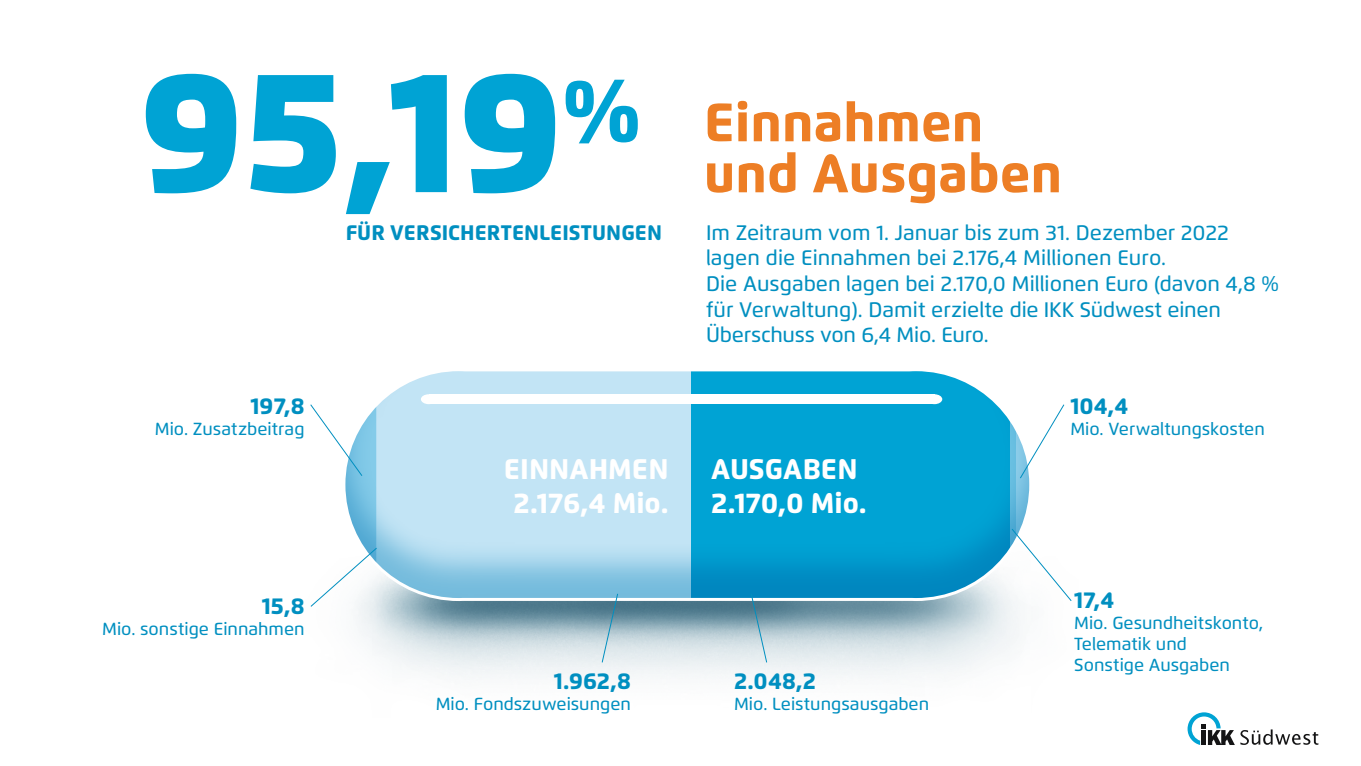
<style>
.page{position:relative;width:1361px;height:766px;background:#fff}
.page>*{position:absolute;margin:0;border:0;box-sizing:border-box;transform-origin:0 0}
.t1{font:900 172.5px "Flexo";color:#00a3d4}
.t2{font:800 54px/51px "Flexo";color:#ed7e25}
.t3{font:800 28.35px/34px "Flexo";color:#fff}
.t4{font:800 22.8px "Flexo";color:#008fc0}
.t5{font:500 21px/25.5px "Flexo";color:#008fc0}
.t6{font:800 21px "Flexo";color:#008fc0}
.t7{font:500 17.55px/21px "Flexo";color:#008fc0}
</style>
<div class="page">
<img style="left:356px;top:602px;width:663px;height:75px">
<svg style="left:345px;top:371px;width:685px;height:231px;background:#65c1e2"></svg>
<div style="left:421px;top:394px;width:15px;height:10px;background:#fff;border-radius:50%"></div>
<div style="left:926px;top:394px;width:16px;height:10px;background:#fff;border-radius:50%"></div>
<div style="left:429px;top:394px;width:505px;height:10px;background:#fff"></div>
<svg style="left:310px;top:547px;width:68px;height:60px"></svg>
<svg style="left:310px;top:403px;width:53px;height:73px"></svg>
<svg style="left:1019px;top:403px;width:46px;height:76px"></svg>
<svg style="left:1011px;top:528px;width:61px;height:73px"></svg>
<svg style="left:601px;top:592px;width:17px;height:71px"></svg>
<svg style="left:750px;top:592px;width:17px;height:71px"></svg>
<svg style="left:1187px;top:712px;width:131px;height:32px"></svg>
<h1 class="t1" style="left:139px;top:26px;width:503px">95,19<sup>%</sup></h1>
<p class="t6" style="left:346px;top:220px;width:318px">FÜR VERSICHERTENLEISTUNGEN</p>
<p class="t4" style="left:251px;top:391px;width:56px">197,8</p>
<p class="t7" style="left:155px;top:417px;width:151px">Mio. Zusatzbeitrag</p>
<p class="t4" style="left:262px;top:591px;width:44px">15,8</p>
<p class="t7" style="left:102px;top:618px;width:204px">Mio. sonstige Einnahmen</p>
<h3 class="t3" style="left:504px;top:451px;width:166px;text-align:center">EINNAHMEN<br>2.176,4 Mio.</h3>
<p class="t4" style="left:554px;top:667px;width:79px">1.962,8</p>
<p class="t7" style="left:436px;top:693px;width:197px">Mio. Fondszuweisungen</p>
<h2 class="t2" style="left:704px;top:96px;width:360px">Einnahmen und Ausgaben</h2>
<p class="t5" style="left:706px;top:219px;width:575px">Im Zeitraum vom 1. Januar bis zum 31. Dezember 2022 lagen die Einnahmen bei 2.176,4 Millionen Euro.<br>Die Ausgaben lagen bei 2.170,0 Millionen Euro (davon 4,8 % für Verwaltung). Damit erzielte die IKK Südwest einen Überschuss von 6,4 Mio. Euro.</p>
<h3 class="t3" style="left:711px;top:451px;width:157px">AUSGABEN<br>2.170,0 Mio.</h3>
<p class="t4" style="left:734px;top:667px;width:83px">2.048,2</p>
<p class="t7" style="left:734px;top:693px;width:197px">Mio. Leistungsausgaben</p>
<p class="t4" style="left:1070px;top:391px;width:59px">104,4</p>
<p class="t7" style="left:1070px;top:417px;width:196px">Mio. Verwaltungskosten</p>
<p class="t4" style="left:1074px;top:586px;width:42px">17,4</p>
<p class="t7" style="left:1074px;top:612px;width:190px">Mio. Gesundheitskonto,<br>Telematik und<br>Sonstige Ausgaben</p>
</div>
